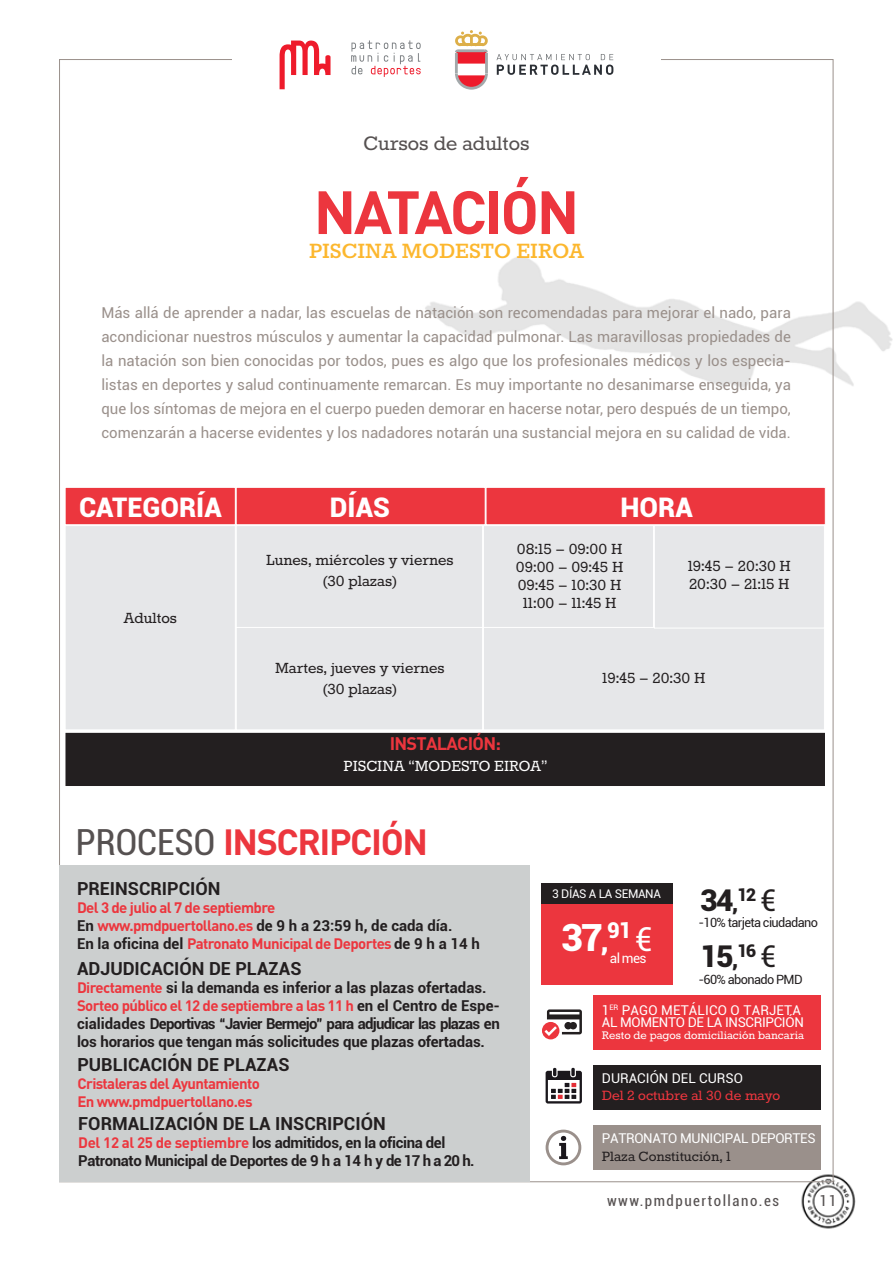
<style>
.page{position:relative;width:893px;height:1263px;background:#fff}
.page>*{position:absolute;margin:0;border:0;box-sizing:border-box;transform-origin:0 0}
.Headline_1{font:700 60px "DIN";letter-spacing:-.04em;color:#ec363e}
.tabla{font:900 37.5px "Roboto";color:#fff}
.Headline_2{font:700 36px "DIN";letter-spacing:-.04em;color:#ec363e}
.tabla-2{font:900 30px "Roboto";color:#231f20}
.Title_1{font:900 27px "Roboto";color:#fff}
.Subline{font:700 24px "Rokkitt";color:#fcb72e}
.Subline-2{font:24px "Rokkitt";color:#565151}
.tabla-3{font:900 21.9px "Roboto";color:#fff}
.tabla-4{font:18px "Rokkitt";color:#231f20}
.t1{font:700 18px "Roboto";color:#231f20}
.tabla-5{font:18px "Rokkitt";color:#fff}
.tabla-6{font:700 18px "DIN";letter-spacing:-.04em;color:#ec363e}
.tabla-7{font:900 17.55px "Roboto";color:#231f20}
.tabla-8{font:16.5px "Rokkitt";color:#ec363e}
.tabla-9{font:16.5px "Rokkitt";color:#231f20}
.t2{font:15px/24px "Roboto";color:#9a908b;text-align:justify}
.t3{font:700 15px/18px "Roboto";letter-spacing:-.01em;color:#231f20;text-align:justify}
.t4{font:700 15px "DIN";letter-spacing:-.04em;color:#ec363e}
.t5{font:condensed 15px "Roboto";letter-spacing:.1em;color:#565151}
.tabla-10{font:13.5px "Roboto";letter-spacing:-.025em;color:#fff}
.tabla-11{font:13.5px "Rokkitt";color:#fff}
.tabla-12{font:13.5px "Roboto";letter-spacing:.01em;color:#fff}
.tabla-13{font:13.5px "Roboto";color:#fff}
.tabla-14{font:12.75px "Roboto";letter-spacing:-.05em;color:#231f20}
.tabla-15{font:12px "Roboto";letter-spacing:-.03em;color:#fff}
.s1{font-family:"Roboto";font-weight:400;font-stretch:condensed;color:#565151}
.s2{font-family:"DIN";color:#ec363e}
.s3{font-family:"Roboto";color:#231f20}
.s4{font-size:27px}
.s5{font-weight:400;font-size:33px}
.s6{font-size:21px}
.s7{font-weight:400;font-size:30px}
</style>
<div class="page">
<img style="left:425px;top:86px;width:468px;height:460px">
<img style="left:779px;top:1168px;width:77px;height:61px">
<div style="left:232px;top:17px;width:429px;height:87px;background:#fff"></div>
<svg style="left:351px;top:40px;width:70px;height:37px"></svg>
<svg style="left:280px;top:41px;width:50px;height:48px"></svg>
<svg style="left:455px;top:30px;width:33px;height:60px"></svg>
<svg style="left:496px;top:54px;width:117px;height:21px"></svg>
<div style="left:65px;top:487px;width:171px;height:38px;background:#ec363e;border:1px solid #fff"></div>
<div style="left:236px;top:487px;width:250px;height:38px;background:#ec363e;border:1px solid #fff"></div>
<div style="left:486px;top:487px;width:340px;height:38px;background:#ec363e;border:1px solid #fff"></div>
<div style="left:66px;top:733px;width:758px;height:52px;background:#231f20"></div>
<div style="left:66px;top:733px;width:759px;height:53px;border:1px solid #231f20"></div>
<div style="left:65px;top:525px;width:171px;height:205px;background:#e6e7e9;border:1px solid #fff"></div>
<div style="left:236px;top:525px;width:247px;height:103px;background:#e6e7e9;border:1px solid #fff"></div>
<div style="left:236px;top:627px;width:247px;height:103px;background:#e6e7e9;border:1px solid #fff"></div>
<div style="left:483px;top:525px;width:171px;height:103px;background:#e6e7e9;border:1px solid #fff"></div>
<div style="left:483px;top:627px;width:342px;height:103px;background:#e6e7e9;border:1px solid #fff"></div>
<div style="left:654px;top:525px;width:171px;height:103px;background:#e6e7e9;border:1px solid #fff"></div>
<div style="left:594px;top:996px;width:227px;height:54px;background:#ec363e"></div>
<div style="left:594px;top:1065px;width:227px;height:44px;background:#231f20"></div>
<svg style="left:546px;top:1068px;width:36px;height:35px"></svg>
<svg style="left:542px;top:1009px;width:40px;height:30px"></svg>
<div style="left:594px;top:1125px;width:227px;height:44px;background:#9a908b"></div>
<svg style="left:545px;top:1129px;width:36px;height:36px"></svg>
<div style="left:59px;top:864px;width:470px;height:317px;background:#cccfcf"></div>
<div style="left:542px;top:904px;width:131px;height:81px;background:#ec363e"></div>
<div style="left:542px;top:883px;width:131px;height:21px;background:#231f20"></div>
<p class="Subline-2" style="left:363px;top:132px;width:168px">Cursos de adultos</p>
<p class="Headline_1" style="left:314px;top:173px;width:267px">NATACIÓN</p>
<p class="Subline" style="left:309px;top:238px;width:276px">PISCINA MODESTO EIROA</p>
<p class="t2" style="left:101px;top:300px;width:691px">Más allá de aprender a nadar, las escuelas de natación son recomendadas para mejorar el nado, para acondicionar nuestros músculos y aumentar la capacidad pulmonar. Las maravillosas propiedades de la natación son bien conocidas por todos, pues es algo que los profesionales médicos y los especia&shy;listas en deportes y salud continuamente remarcan. Es muy importante no desanimarse enseguida, ya que los síntomas de mejora en el cuerpo pueden demorar en hacerse notar, pero después de un tiempo, comenzarán a hacerse evidentes y los nadadores notarán una sustancial mejora en su calidad de vida.</p>
<p class="Title_1" style="left:79px;top:488px;width:144px">CATEGORÍA</p>
<p class="tabla-4" style="left:124px;top:609px;width:55px">Adultos</p>
<p class="Title_1" style="left:330px;top:488px;width:61px">DÍAS</p>
<p class="Title_1" style="left:620px;top:488px;width:74px">HORA</p>
<p class="tabla-4" style="left:266px;top:552px;width:189px">Lunes, miércoles y viernes</p>
<p class="tabla-4" style="left:323px;top:573px;width:75px">(30 plazas)</p>
<p class="tabla-4" style="left:275px;top:660px;width:171px">Martes, jueves y viernes</p>
<p class="tabla-4" style="left:323px;top:681px;width:75px">(30 plazas)</p>
<p class="tabla-4" style="left:517px;top:541px;width:107px">08:15 – 09:00 H</p>
<p class="tabla-4" style="left:516px;top:559px;width:109px">09:00 – 09:45 H</p>
<p class="tabla-4" style="left:518px;top:577px;width:105px">09:45 – 10:30 H</p>
<p class="tabla-4" style="left:523px;top:595px;width:95px">11:00 – 11:45 H</p>
<p class="tabla-4" style="left:688px;top:558px;width:105px">19:45 – 20:30 H</p>
<p class="tabla-4" style="left:689px;top:576px;width:102px">20:30 – 21:15 H</p>
<p class="tabla-4" style="left:602px;top:669px;width:105px">19:45 – 20:30 H</p>
<p class="tabla-6" style="left:390px;top:732px;width:113px">INSTALACIÓN:</p>
<p class="tabla-5" style="left:344px;top:758px;width:205px">PISCINA “MODESTO EIROA”</p>
<p class="Headline_2" style="left:76px;top:819px;width:354px"><span class="s1">PROCESO</span> INSCRIPCIÓN</p>
<p class="t1" style="left:77px;top:876px;width:145px">PREINSCRIPCIÓN</p>
<p class="t4" style="left:77px;top:898px;width:200px">Del 3 de julio al 7 de septiembre</p>
<p class="t3" style="left:77px;top:916px;width:377px">En <span class="s2">www.pmdpuertollano.es</span> de 9 h a 23:59 h, de cada día.</p>
<p class="t4" style="left:77px;top:934px;width:404px"><span class="s3">En la oficina del</span> Patronato Municipal de Deportes <span class="s3">de 9 h a 14 h</span></p>
<p class="t1" style="left:77px;top:955px;width:226px">ADJUDICACIÓN DE PLAZAS</p>
<p class="t3" style="left:77px;top:978px;width:411px"><span class="s2">Directamente</span> si la demanda es inferior a las plazas ofertadas.</p>
<p class="t3" style="left:77px;top:996px;width:425px"><span class="s2">Sorteo público el 12 de septiembre a las 11 h</span> en el Centro de Espe&shy;cialidades Deportivas “Javier Bermejo” para adjudicar las plazas en los horarios que tengan más solicitudes que plazas ofertadas.</p>
<p class="t1" style="left:77px;top:1051px;width:214px">PUBLICACIÓN DE PLAZAS</p>
<p class="t4" style="left:77px;top:1073px;width:184px">Cristaleras del Ayuntamiento</p>
<p class="t4" style="left:77px;top:1091px;width:177px">En www.pmdpuertollano.es</p>
<p class="t1" style="left:78px;top:1111px;width:309px">FORMALIZACIÓN DE LA INSCRIPCIÓN</p>
<p class="t3" style="left:78px;top:1133px;width:398px"><span class="s2">Del 12 al 25 de septiembre</span> los admitidos, en la oficina del<br>Patronato Municipal de Deportes de 9 h a 14 h y de 17 h a 20 h.</p>
<p class="tabla-15" style="left:552px;top:885px;width:110px">3 DÍAS A LA SEMANA</p>
<p class="tabla" style="left:561px;top:911px;width:49px">37<span class="s4">,</span></p>
<p class="tabla-3" style="left:607px;top:915px;width:47px">91<span class="s5">€</span></p>
<p class="tabla-10" style="left:610px;top:949px;width:38px">al mes</p>
<p class="tabla-2" style="left:700px;top:879px;width:39px">34<span class="s6">,</span></p>
<p class="tabla-7" style="left:737px;top:882px;width:41px">12 <span class="s7">€</span></p>
<p class="tabla-2" style="left:700px;top:935px;width:39px">15<span class="s6">,</span></p>
<p class="tabla-7" style="left:737px;top:939px;width:41px">16 <span class="s7">€</span></p>
<p class="tabla-14" style="left:698px;top:914px;width:121px">-10% tarjeta ciudadano</p>
<p class="tabla-14" style="left:698px;top:970px;width:106px">-60% abonado PMD</p>
<p class="tabla-12" style="left:602px;top:1000px;width:201px">1<sup>ER</sup> PAGO METÁLICO O TARJETA</p>
<p class="tabla-10" style="left:602px;top:1012px;width:203px">AL MOMENTO DE LA INSCRIPCIÓN</p>
<p class="tabla-11" style="left:602px;top:1028px;width:204px">Resto de pagos domiciliación bancaria</p>
<p class="tabla-13" style="left:602px;top:1068px;width:142px">DURACIÓN DEL CURSO</p>
<p class="tabla-8" style="left:602px;top:1088px;width:180px">Del 2 octubre al 30 de mayo</p>
<p class="tabla-10" style="left:602px;top:1129px;width:215px">PATRONATO MUNICIPAL DEPORTES</p>
<p class="tabla-9" style="left:602px;top:1148px;width:130px">Plaza Constitución, 1</p>
<p class="t5" style="left:607px;top:1190px;width:173px">www.pmdpuertollano.es</p>
<p class="t5" style="left:820px;top:1190px;width:18px">11</p>
</div>
